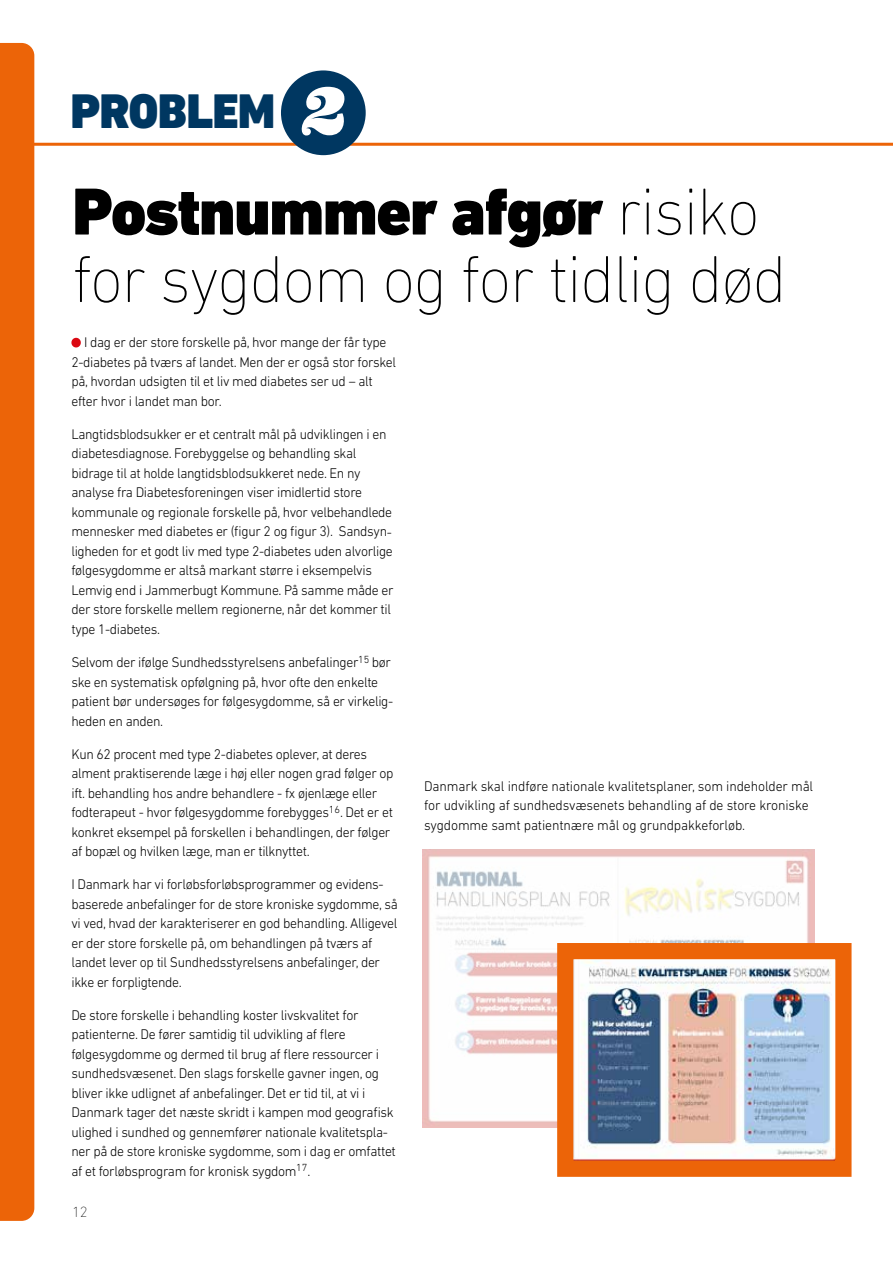
<style>
.page{position:relative;width:893px;height:1263px;background:#fff}
.page>*{position:absolute;margin:0;border:0;box-sizing:border-box;transform-origin:0 0}
.t1{font:italic 900 79.35px "Eames Century Modern";color:#fff}
.t2{font:200 67.5px/67.5px "DIN Next LT Pro";letter-spacing:-.02em;color:#000;scale:.96 1}
.t3{font:900 49.5px "DIN Next LT Pro";letter-spacing:-.02em;color:#003761}
.t4{font:200 15px "DIN Next LT Pro";color:#000}
.t5{font:300 14.25px/19.5px "DIN Next LT Pro";letter-spacing:-.025em;color:#000}
.s1{font-weight:900}
</style>
<div class="page">
<hr style="left:0;top:143px;width:893px;height:3px;background:#ec6408">
<div style="left:281px;top:70px;width:85px;height:85px;background:#003761;border-radius:50%"></div>
<svg style="left:71px;top:338px;width:10px;height:9px"></svg>
<div style="left:0;top:43px;width:34px;height:1178px;background:#ec6408"></div>
<svg style="left:422px;top:849px;width:393px;height:279px"></svg>
<img style="left:574px;top:960px;width:260px;height:200px">
<div style="left:557px;top:943px;width:294px;height:234px;border:16px solid #ec6408"></div>
<h3 class="t3" style="left:71px;top:81px;width:206px">PROBLEM</h3>
<h1 class="t1" style="left:301px;top:46px;width:46px">2</h1>
<h2 class="t2" style="left:72px;top:177px;width:745px"><span class="s1">Postnummer afgør</span> risiko for sygdom og for tidlig død</h2>
<p class="t5" style="left:71px;top:333px;width:326px;text-indent:13px">I dag er der store forskelle på, hvor mange der får type 2-diabetes på tværs af landet. Men der er også stor forskel på, hvordan udsigten til et liv med diabetes ser ud – alt efter hvor i landet man bor.</p>
<p class="t5" style="left:71px;top:424px;width:324px">Langtidsblodsukker er et centralt mål på udviklingen i en diabetesdiagnose. Forebyggelse og behandling skal bidrage til at holde langtidsblodsukkeret nede. En ny analyse fra Diabetesforeningen viser imidlertid store kommunale og regionale forskelle på, hvor velbehandlede mennesker med diabetes er (figur 2 og figur 3). Sandsyn&shy;ligheden for et godt liv med type 2-diabetes uden alvorlige følgesygdomme er altså markant større i eksempelvis Lemvig end i Jammerbugt Kommune. På samme måde er der store forskelle mellem regionerne, når det kommer til type 1-diabetes.</p>
<p class="t5" style="left:71px;top:652px;width:323px">Selvom der ifølge Sundhedsstyrelsens anbefalinger<sup>15</sup> bør ske en systematisk opfølgning på, hvor ofte den enkelte patient bør undersøges for følgesygdomme, så er virkelig&shy;heden en anden.</p>
<p class="t5" style="left:71px;top:744px;width:324px">Kun 62 procent med type 2-diabetes oplever, at deres alment praktiserende læge i høj eller nogen grad følger op ift. behandling hos andre behandlere - fx øjenlæge eller fodterapeut - hvor følgesygdomme forebygges<sup>16</sup>. Det er et konkret eksempel på forskellen i behandlingen, der følger af bopæl og hvilken læge, man er tilknyttet.</p>
<p class="t5" style="left:71px;top:874px;width:328px">I Danmark har vi forløbsforløbsprogrammer og evidens&shy;baserede anbefalinger for de store kroniske sygdomme, så vi ved, hvad der karakteriserer en god behandling. Alligevel er der store forskelle på, om behandlingen på tværs af landet lever op til Sundhedsstyrelsens anbefalinger, der ikke er forpligtende.</p>
<p class="t5" style="left:71px;top:1005px;width:326px">De store forskelle i behandling koster livskvalitet for patienterne. De fører samtidig til udvikling af flere følgesygdomme og dermed til brug af flere ressourcer i sundhedsvæsenet. Den slags forskelle gavner ingen, og bliver ikke udlignet af anbefalinger. Det er tid til, at vi i Danmark tager det næste skridt i kampen mod geografisk ulighed i sundhed og gennemfører nationale kvalitetspla&shy;ner på de store kroniske sygdomme, som i dag er omfattet af et forløbsprogram for kronisk sygdom<sup>17</sup>.</p>
<p class="t4" style="left:72px;top:1203px;width:17px">12</p>
<p class="t5" style="left:424px;top:776px;width:391px">Danmark skal indføre nationale kvalitetsplaner, som indeholder mål for udvikling af sundhedsvæsenets behandling af de store kroniske sygdomme samt patientnære mål og grundpakkeforløb.</p>
</div>
